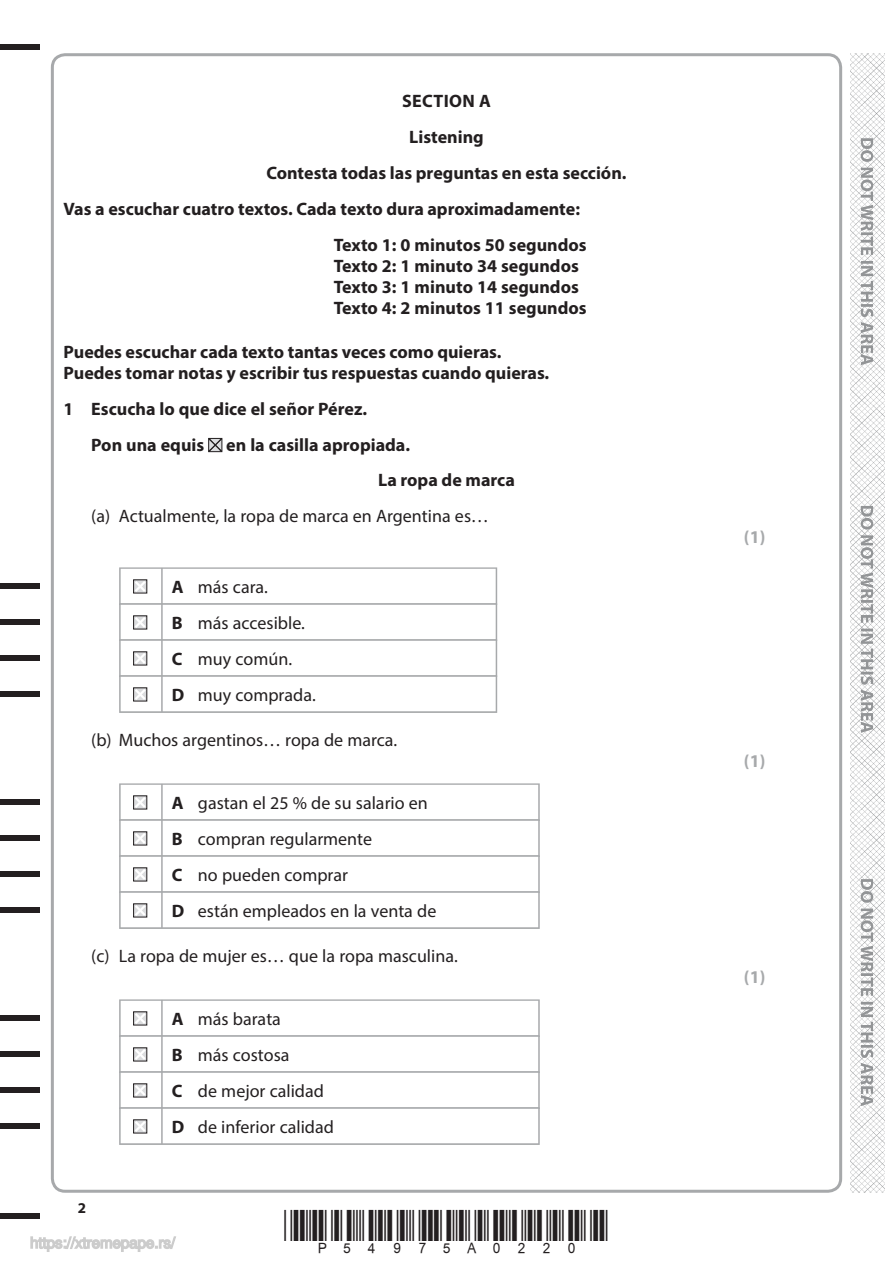
<style>
.page{position:relative;width:893px;height:1263px;background:#fff}
.page>*{position:absolute;margin:0;border:0;box-sizing:border-box;transform-origin:0 0}
.t1{font:700 18px/21px "Myriad Pro";color:#231f20}
.t2{font:18px/36px "Myriad Pro";color:#231f20}
.t3{font:700 18px "Myriad Pro";color:#a7a9ab}
.t4{font:700 18px "Myriad Pro";letter-spacing:.02em;color:#231f20}
.t5{font:700 15px "Myriad Pro";color:#231f20}
.s1{font-weight:700}
</style>
<div class="page">
<div style="left:0;top:44px;width:40px;height:5px;background:#231f20"></div>
<div style="left:0;top:1214px;width:40px;height:5px;background:#231f20"></div>
<img style="left:850px;top:53px;width:34px;height:1140px">
<svg style="left:860px;top:138px;width:13px;height:968px"></svg>
<svg style="left:119px;top:567px;width:378px;height:36px"></svg>
<div style="left:121px;top:569px;width:374px;height:34px;background:#fff"></div>
<svg style="left:119px;top:603px;width:378px;height:36px"></svg>
<div style="left:121px;top:605px;width:374px;height:34px;background:#fff"></div>
<svg style="left:119px;top:639px;width:378px;height:36px"></svg>
<div style="left:121px;top:641px;width:374px;height:34px;background:#fff"></div>
<div style="left:119px;top:675px;width:378px;height:38px;background:#bfc1c2"></div>
<div style="left:121px;top:677px;width:374px;height:34px;background:#fff"></div>
<div style="left:119px;top:783px;width:420px;height:38px;background:#babbbd"></div>
<div style="left:121px;top:785px;width:417px;height:34px;background:#fff"></div>
<div style="left:119px;top:819px;width:420px;height:38px;background:#babbbd"></div>
<div style="left:121px;top:821px;width:417px;height:34px;background:#fff"></div>
<div style="left:119px;top:855px;width:420px;height:38px;background:#b9bbbd"></div>
<div style="left:121px;top:857px;width:417px;height:34px;background:#fff"></div>
<div style="left:119px;top:891px;width:420px;height:38px;background:#c0c1c3"></div>
<div style="left:121px;top:893px;width:417px;height:34px;background:#fff"></div>
<div style="left:119px;top:999px;width:420px;height:38px;background:#b9bbbd"></div>
<div style="left:121px;top:1001px;width:417px;height:34px;background:#fff"></div>
<div style="left:119px;top:1035px;width:420px;height:38px;background:#b9bbbd"></div>
<div style="left:121px;top:1037px;width:417px;height:34px;background:#fff"></div>
<div style="left:119px;top:1071px;width:420px;height:38px;background:#b9bbbd"></div>
<div style="left:121px;top:1073px;width:417px;height:34px;background:#fff"></div>
<div style="left:119px;top:1107px;width:420px;height:38px;background:#c0c1c3"></div>
<div style="left:121px;top:1109px;width:417px;height:34px;background:#fff"></div>
<svg style="left:208px;top:437px;width:15px;height:16px"></svg>
<svg style="left:133px;top:579px;width:15px;height:15px"></svg>
<hr style="left:161px;top:568px;width:2px;height:36px;background:#a7a9ab">
<svg style="left:133px;top:615px;width:15px;height:15px"></svg>
<hr style="left:161px;top:604px;width:2px;height:36px;background:#a7a9ab">
<svg style="left:133px;top:651px;width:15px;height:15px"></svg>
<hr style="left:161px;top:640px;width:2px;height:36px;background:#a7a9ab">
<svg style="left:133px;top:687px;width:15px;height:15px"></svg>
<hr style="left:161px;top:676px;width:2px;height:36px;background:#a7a9ab">
<svg style="left:133px;top:795px;width:15px;height:15px"></svg>
<hr style="left:161px;top:784px;width:2px;height:36px;background:#a7a9ab">
<svg style="left:133px;top:831px;width:15px;height:15px"></svg>
<hr style="left:161px;top:820px;width:2px;height:36px;background:#a7a9ab">
<svg style="left:133px;top:867px;width:15px;height:15px"></svg>
<hr style="left:161px;top:856px;width:2px;height:36px;background:#a7a9ab">
<svg style="left:133px;top:903px;width:15px;height:15px"></svg>
<hr style="left:161px;top:892px;width:2px;height:36px;background:#a7a9ab">
<svg style="left:133px;top:1011px;width:15px;height:15px"></svg>
<hr style="left:161px;top:1000px;width:2px;height:36px;background:#a7a9ab">
<svg style="left:133px;top:1047px;width:15px;height:15px"></svg>
<hr style="left:161px;top:1036px;width:2px;height:36px;background:#a7a9ab">
<svg style="left:133px;top:1083px;width:15px;height:15px"></svg>
<hr style="left:161px;top:1072px;width:2px;height:36px;background:#a7a9ab">
<svg style="left:133px;top:1119px;width:15px;height:15px"></svg>
<hr style="left:161px;top:1108px;width:2px;height:36px;background:#a7a9ab">
<div style="left:0;top:583px;width:40px;height:6px;background:#231f20"></div>
<div style="left:0;top:619px;width:40px;height:6px;background:#231f20"></div>
<div style="left:0;top:655px;width:40px;height:6px;background:#231f20"></div>
<div style="left:0;top:691px;width:40px;height:6px;background:#231f20"></div>
<div style="left:0;top:799px;width:40px;height:6px;background:#231f20"></div>
<div style="left:0;top:835px;width:40px;height:6px;background:#231f20"></div>
<div style="left:0;top:871px;width:40px;height:6px;background:#231f20"></div>
<div style="left:0;top:907px;width:40px;height:6px;background:#231f20"></div>
<div style="left:0;top:1015px;width:40px;height:6px;background:#231f20"></div>
<div style="left:0;top:1051px;width:40px;height:6px;background:#231f20"></div>
<div style="left:0;top:1087px;width:40px;height:6px;background:#231f20"></div>
<div style="left:0;top:1123px;width:40px;height:6px;background:#231f20"></div>
<svg style="left:30px;top:1236px;width:146px;height:16px"></svg>
<p class="t4" style="left:402px;top:94px;width:90px">SECTION A</p>
<p class="t1" style="left:409px;top:128px;width:76px">Listening</p>
<p class="t1" style="left:266px;top:164px;width:361px">Contesta todas las preguntas en esta sección.</p>
<p class="t1" style="left:64px;top:200px;width:518px">Vas a escuchar cuatro textos. Cada texto dura aproximadamente:</p>
<p class="t1" style="left:334px;top:236px;width:254px">Texto 1: 0 minutos 50 segundos</p>
<p class="t1" style="left:334px;top:257px;width:254px">Texto 2: 1 minuto 34 segundos<br>Texto 3: 1 minuto 14 segundos<br>Texto 4: 2 minutos 11 segundos</p>
<p class="t1" style="left:64px;top:343px;width:487px">Puedes escuchar cada texto tantas veces como quieras.<br>Puedes tomar notas y escribir tus respuestas cuando quieras.</p>
<p class="t1" style="left:64px;top:400px;width:305px">1 Escucha lo que dice el señor Pérez.</p>
<p class="t1" style="left:91px;top:436px;width:320px">Pon una equis en la casilla apropiada.</p>
<p class="t1" style="left:378px;top:471px;width:138px">La ropa de marca</p>
<p class="t2" style="left:91px;top:500px;width:399px">(a) Actualmente, la ropa de marca en Argentina es…</p>
<p class="t2" style="left:172px;top:571px;width:145px"><span class="s1">A</span> más cara.<br><span class="s1">B</span> más accesible.<br><span class="s1">C</span> muy común.<br><span class="s1">D</span> muy comprada.</p>
<p class="t2" style="left:91px;top:723px;width:307px">(b) Muchos argentinos… ropa de marca.</p>
<p class="t2" style="left:172px;top:787px;width:266px"><span class="s1">A</span> gastan el 25 % de su salario en<br><span class="s1">B</span> compran regularmente<br><span class="s1">C</span> no pueden comprar<br><span class="s1">D</span> están empleados en la venta de</p>
<p class="t2" style="left:91px;top:939px;width:368px">(c) La ropa de mujer es… que la ropa masculina.</p>
<p class="t5" style="left:78px;top:1202px;width:10px">2</p>
<p class="t2" style="left:172px;top:1003px;width:164px"><span class="s1">A</span> más barata<br><span class="s1">B</span> más costosa<br><span class="s1">C</span> de mejor calidad<br><span class="s1">D</span> de inferior calidad</p>
<p class="t3" style="left:744px;top:530px;width:23px">(1)</p>
<p class="t3" style="left:744px;top:754px;width:23px">(1)</p>
<p class="t3" style="left:744px;top:970px;width:23px">(1)</p>
</div>
